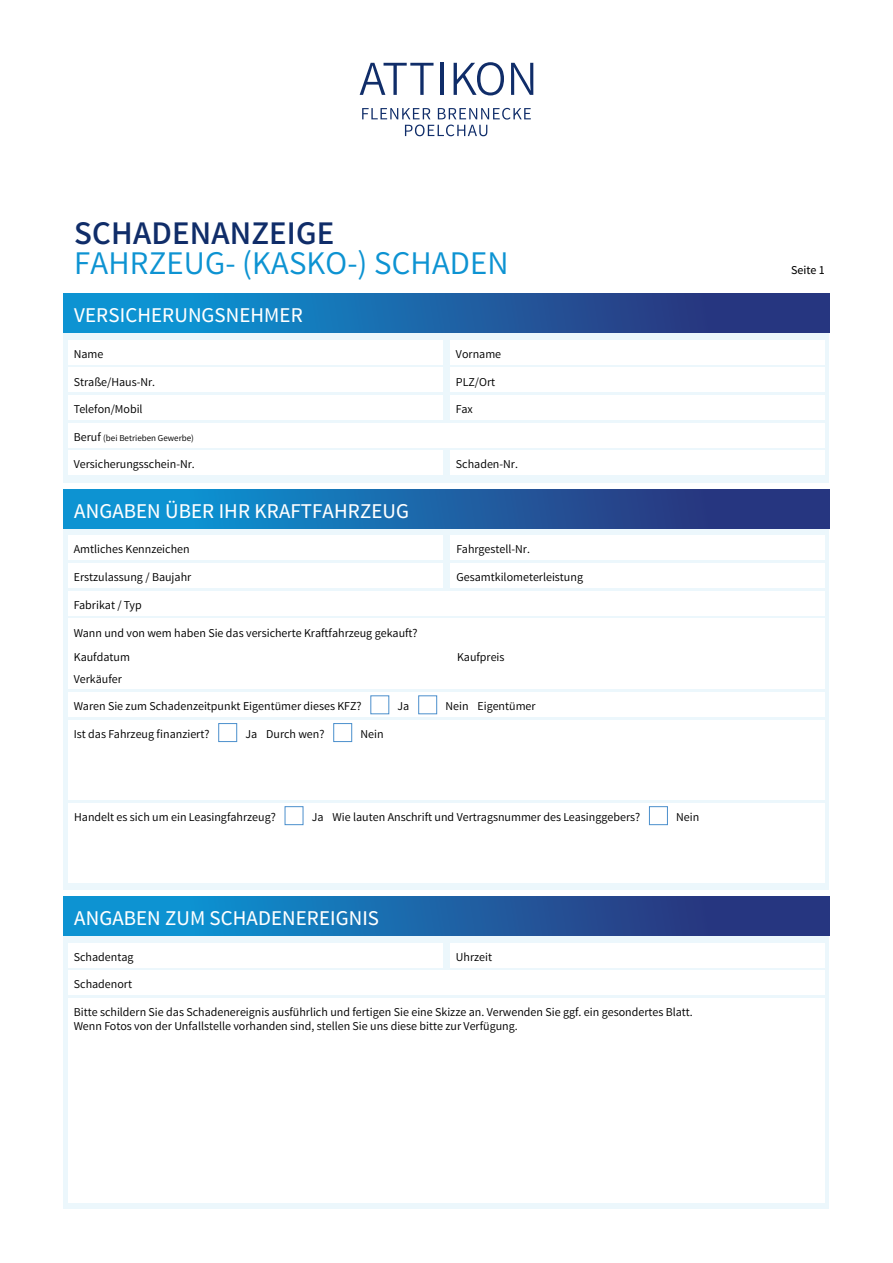
<style>
.page{position:relative;width:893px;height:1263px;background:#fff}
.page>*{position:absolute;margin:0;border:0;box-sizing:border-box;transform-origin:0 0}
.t1{font:33px "Varta";letter-spacing:.005em;color:#0d93d2}
.t2{font:700 33px "Varta";letter-spacing:.005em;color:#102d69}
.t3{font:500 21px "Varta";letter-spacing:.005em;color:#fff}
.t4{font:12px/23.9px "Varta";color:#000}
.t5{font:500 12px "Varta";color:#000}
.t6{font:9px "Varta";color:#000}
.s1{font-size:12px}
</style>
<div class="page">
<svg style="left:360px;top:63px;width:73px;height:32px"></svg>
<hr style="left:440px;top:63px;width:4px;height:32px;background:#102d69">
<svg style="left:454px;top:62px;width:50px;height:33px"></svg>
<svg style="left:511px;top:63px;width:22px;height:32px"></svg>
<svg style="left:362px;top:108px;width:169px;height:28px"></svg>
<div style="left:64px;top:333px;width:765px;height:149px;background:#ecf7fc"></div>
<div style="left:64px;top:294px;width:765px;height:39px;background:linear-gradient(to right,#0a9fdc,#2d2973)"></div>
<div style="left:68px;top:340px;width:374px;height:25px;background:#fff"></div>
<div style="left:68px;top:368px;width:374px;height:24px;background:#fff"></div>
<div style="left:68px;top:395px;width:374px;height:25px;background:#fff"></div>
<div style="left:451px;top:340px;width:374px;height:25px;background:#fff"></div>
<div style="left:451px;top:368px;width:374px;height:24px;background:#fff"></div>
<div style="left:451px;top:395px;width:374px;height:25px;background:#fff"></div>
<div style="left:68px;top:423px;width:757px;height:24px;background:#fff"></div>
<div style="left:68px;top:451px;width:374px;height:24px;background:#fff"></div>
<div style="left:451px;top:451px;width:374px;height:24px;background:#fff"></div>
<div style="left:64px;top:528px;width:765px;height:362px;background:#ecf7fc"></div>
<div style="left:64px;top:489px;width:765px;height:39px;background:linear-gradient(to right,#0a9fdc,#2d2973)"></div>
<div style="left:68px;top:535px;width:374px;height:25px;background:#fff"></div>
<div style="left:68px;top:563px;width:374px;height:25px;background:#fff"></div>
<div style="left:68px;top:591px;width:757px;height:24px;background:#fff"></div>
<div style="left:451px;top:535px;width:374px;height:25px;background:#fff"></div>
<div style="left:451px;top:563px;width:374px;height:25px;background:#fff"></div>
<div style="left:68px;top:619px;width:757px;height:70px;background:#fff"></div>
<div style="left:68px;top:692px;width:757px;height:25px;background:#fff"></div>
<div style="left:370px;top:695px;width:19px;height:19px;background:#fff;border:1px solid #4b8fcc"></div>
<div style="left:418px;top:695px;width:19px;height:19px;background:#fff;border:1px solid #4b8fcc"></div>
<div style="left:68px;top:720px;width:757px;height:80px;background:#fff"></div>
<div style="left:68px;top:803px;width:757px;height:80px;background:#fff"></div>
<div style="left:218px;top:723px;width:19px;height:19px;background:#fff;border:1px solid #4b8fcc"></div>
<div style="left:285px;top:806px;width:18px;height:19px;background:#fff;border:1px solid #4b8fcc"></div>
<div style="left:333px;top:723px;width:19px;height:19px;background:#fff;border:1px solid #4b8fcc"></div>
<div style="left:649px;top:806px;width:19px;height:19px;background:#fff;border:1px solid #4b8fcc"></div>
<div style="left:63px;top:936px;width:766px;height:273px;background:#ecf7fc"></div>
<div style="left:64px;top:897px;width:765px;height:39px;background:linear-gradient(to right,#0a9fdc,#2d2973)"></div>
<div style="left:68px;top:943px;width:374px;height:24px;background:#fff"></div>
<div style="left:451px;top:943px;width:374px;height:24px;background:#fff"></div>
<div style="left:68px;top:970px;width:757px;height:25px;background:#fff"></div>
<div style="left:68px;top:998px;width:757px;height:204px;background:#fff"></div>
<h1 class="t2" style="left:74px;top:212px;width:261px">SCHADENANZEIGE</h1>
<h1 class="t1" style="left:74px;top:242px;width:436px">FAHRZEUG- (KASKO-) SCHADEN</h1>
<h2 class="t3" style="left:74px;top:302px;width:230px">VERSICHERUNGSNEHMER</h2>
<p class="t4" style="left:74px;top:342px;width:31px">Name</p>
<p class="t4" style="left:74px;top:369px;width:83px">Straße/Haus-Nr.</p>
<p class="t4" style="left:74px;top:397px;width:70px">Telefon/Mobil</p>
<p class="t4" style="left:456px;top:342px;width:47px">Vorname</p>
<p class="t4" style="left:456px;top:369px;width:41px">PLZ/Ort</p>
<p class="t4" style="left:456px;top:397px;width:18px">Fax</p>
<p class="t6" style="left:74px;top:432px;width:122px"><span class="s1">Beruf</span> (bei Betrieben Gewerbe)</p>
<p class="t4" style="left:74px;top:452px;width:122px">Versicherungsschein-Nr.</p>
<p class="t4" style="left:456px;top:452px;width:63px">Schaden-Nr.</p>
<h2 class="t3" style="left:74px;top:497px;width:336px">ANGABEN ÜBER IHR KRAFTFAHRZEUG</h2>
<p class="t4" style="left:74px;top:537px;width:117px">Amtliches Kennzeichen</p>
<p class="t4" style="left:74px;top:565px;width:119px">Erstzulassung / Baujahr</p>
<p class="t4" style="left:74px;top:592px;width:69px">Fabrikat / Typ</p>
<p class="t4" style="left:456px;top:537px;width:75px">Fahrgestell-Nr.</p>
<p class="t4" style="left:456px;top:565px;width:128px">Gesamtkilometerleistung</p>
<p class="t4" style="left:74px;top:621px;width:345px">Wann und von wem haben Sie das versicherte Kraftfahrzeug gekauft?<br>Kaufdatum</p>
<p class="t4" style="left:74px;top:666px;width:50px">Verkäufer</p>
<p class="t4" style="left:457px;top:645px;width:49px">Kaufpreis</p>
<p class="t4" style="left:74px;top:694px;width:289px">Waren Sie zum Schadenzeitpunkt Eigentümer dieses KFZ?</p>
<p class="t4" style="left:398px;top:694px;width:13px">Ja</p>
<p class="t4" style="left:445px;top:694px;width:92px">Nein Eigentümer</p>
<p class="t4" style="left:74px;top:722px;width:137px">Ist das Fahrzeug finanziert?</p>
<p class="t4" style="left:266px;top:722px;width:60px">Durch wen?</p>
<p class="t4" style="left:361px;top:722px;width:25px">Nein</p>
<p class="t4" style="left:246px;top:722px;width:13px">Ja</p>
<p class="t4" style="left:74px;top:805px;width:203px">Handelt es sich um ein Leasingfahrzeug?</p>
<p class="t4" style="left:312px;top:805px;width:13px">Ja</p>
<p class="t4" style="left:333px;top:805px;width:309px">Wie lauten Anschrift und Vertragsnummer des Leasinggebers?</p>
<p class="t4" style="left:676px;top:805px;width:25px">Nein</p>
<h2 class="t3" style="left:74px;top:905px;width:306px">ANGABEN ZUM SCHADENEREIGNIS</h2>
<p class="t4" style="left:74px;top:944px;width:61px">Schadentag</p>
<p class="t4" style="left:456px;top:944px;width:38px">Uhrzeit</p>
<p class="t4" style="left:74px;top:972px;width:60px">Schadenort</p>
<p class="t4" style="left:74px;top:1004px;width:621px;line-height:14.4px">Bitte schildern Sie das Schadenereignis ausführlich und fertigen Sie eine Skizze an. Verwenden Sie ggf. ein gesondertes Blatt.<br>Wenn Fotos von der Unfallstelle vorhanden sind, stellen Sie uns diese bitte zur Verfügung.</p>
<p class="t5" style="left:791px;top:262px;width:35px">Seite 1</p>
</div>
